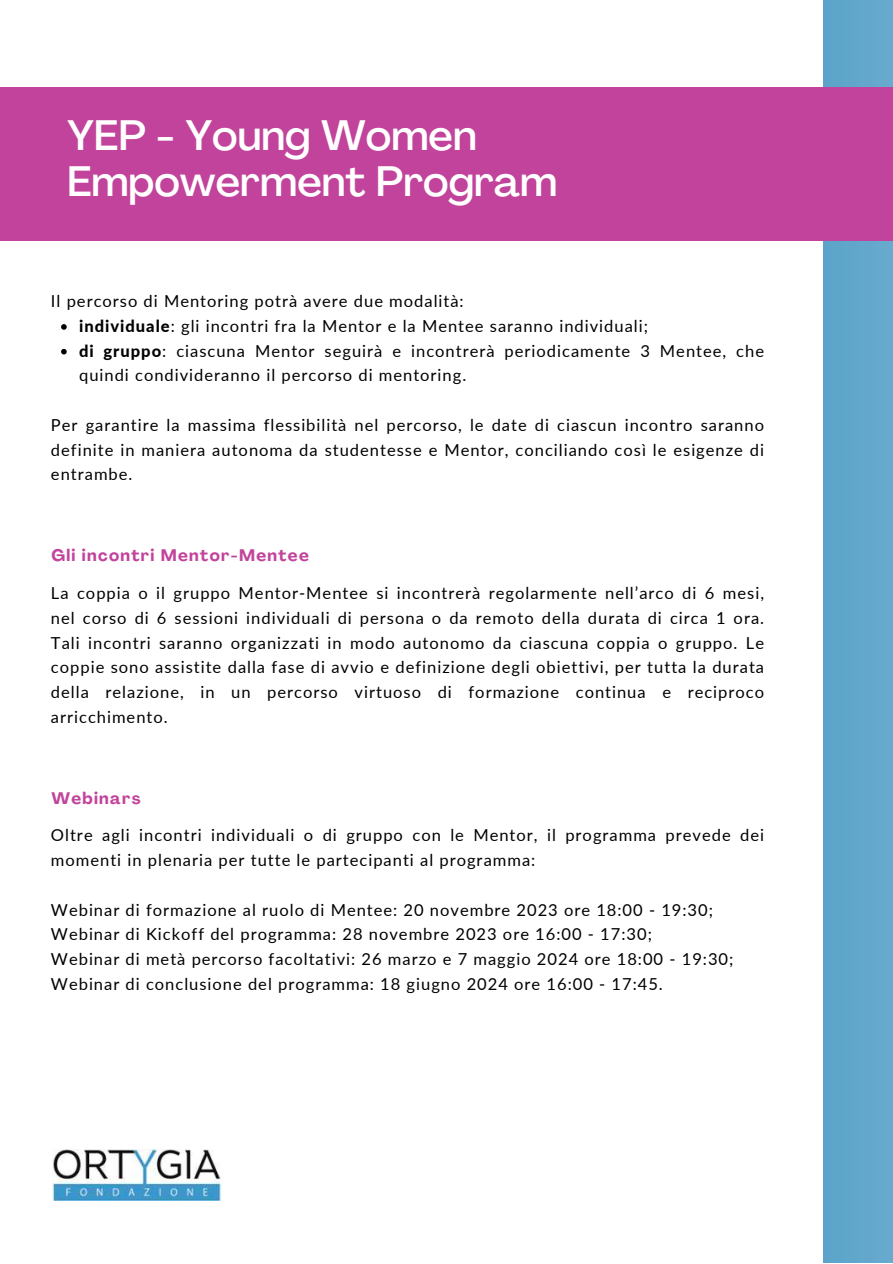
<style>
.page{position:relative;width:893px;height:1264px;background:#fff}
.page>*{position:absolute;margin:0;border:0;box-sizing:border-box;transform-origin:0 0}
.t1{font:500 42px/46px "Agrandir";color:#fff}
.t2{font:16.5px/24.8px "Lato";letter-spacing:.06em;color:#000}
.t3{font:700 16.5px "Agrandir";letter-spacing:.08em;color:#c2439b}
.s1{font-weight:800}
</style>
<div class="page">
<div style="left:823px;top:0;width:69px;height:1262px;background:#61a7cb"></div>
<div style="left:0;top:87px;width:892px;height:153px;background:#c2439b"></div>
<img style="left:53px;top:1149px;width:169px;height:51px">
<svg style="left:61px;top:324px;width:6px;height:6px"></svg>
<svg style="left:61px;top:349px;width:6px;height:5px"></svg>
<h1 class="t1" style="left:67px;top:117px;width:491px">YEP - Young Women<br>Empowerment Program</h1>
<p class="t2" style="left:51px;top:288px;width:414px">Il percorso di Mentoring potrà avere due modalità:</p>
<p class="t2" style="left:79px;top:313px;width:686px"><span class="s1">individuale</span>: gli incontri fra la Mentor e la Mentee saranno individuali;<br><span class="s1">di gruppo</span>: ciascuna Mentor seguirà e incontrerà periodicamente 3 Mentee, che quindi condivideranno il percorso di mentoring.</p>
<p class="t2" style="left:51px;top:412px;width:714px;text-align:justify">Per garantire la massima flessibilità nel percorso, le date di ciascun incontro saranno definite in maniera autonoma da studentesse e Mentor, conciliando così le esigenze di entrambe.</p>
<p class="t3" style="left:51px;top:549px;width:259px">Gli incontri Mentor-Mentee</p>
<p class="t2" style="left:51px;top:580px;width:714px;text-align:justify">La coppia o il gruppo Mentor-Mentee si incontrerà regolarmente nell’arco di 6 mesi, nel corso di 6 sessioni individuali di persona o da remoto della durata di circa 1 ora.<br>Tali incontri saranno organizzati in modo autonomo da ciascuna coppia o gruppo. Le coppie sono assistite dalla fase di avvio e definizione degli obiettivi, per tutta la durata della relazione, in un percorso virtuoso di formazione continua e reciproco arricchimento.</p>
<p class="t3" style="left:51px;top:791px;width:91px">Webinars</p>
<p class="t2" style="left:51px;top:822px;width:714px">Oltre agli incontri individuali o di gruppo con le Mentor, il programma prevede dei momenti in plenaria per tutte le partecipanti al programma:</p>
<p class="t2" style="left:51px;top:896px;width:684px">Webinar di formazione al ruolo di Mentee: 20 novembre 2023 ore 18:00 - 19:30; Webinar di Kickoff del programma: 28 novembre 2023 ore 16:00 - 17:30;<br>Webinar di metà percorso facoltativi: 26 marzo e 7 maggio 2024 ore 18:00 - 19:30; Webinar di conclusione del programma: 18 giugno 2024 ore 16:00 - 17:45.</p>
</div>
